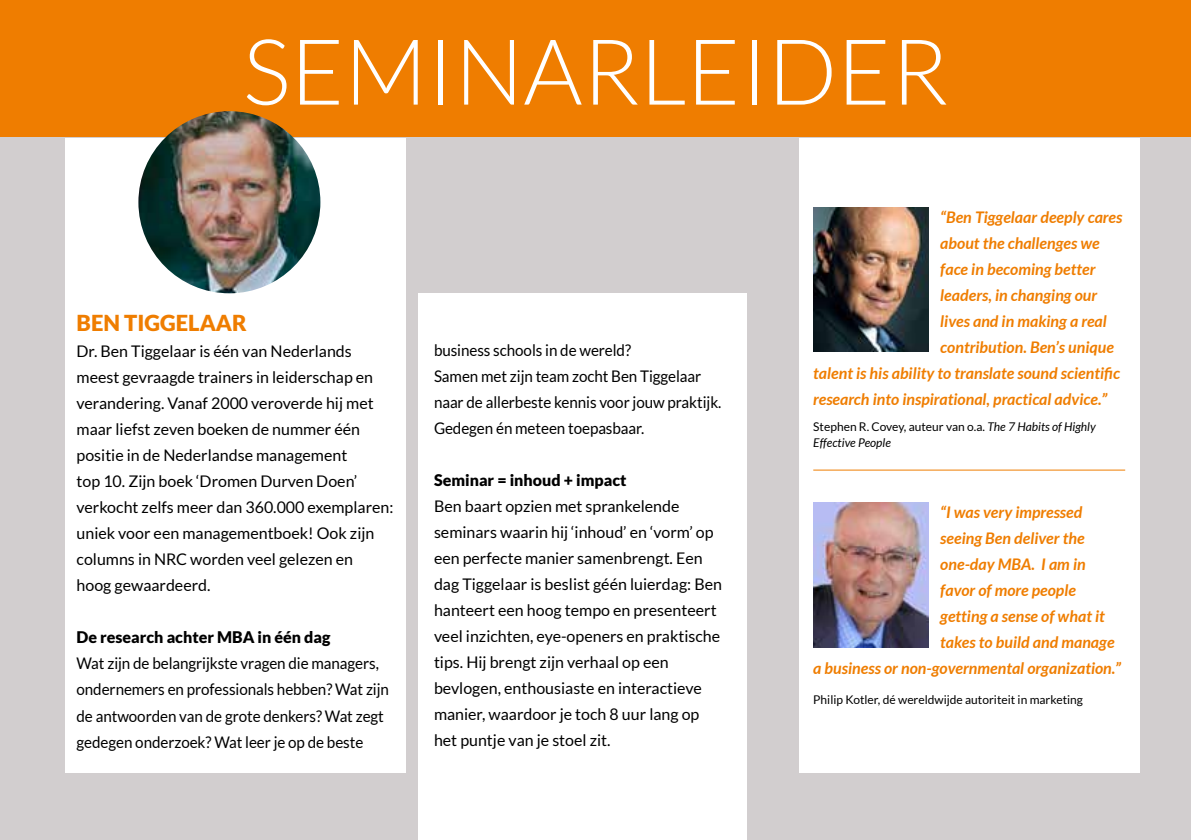
<style>
.page{position:relative;width:1191px;height:840px;background:#fff}
.page>*{position:absolute;margin:0;border:0;box-sizing:border-box;transform-origin:0 0}
.t1{font:300 91.2px "Lato";color:#fff}
.t2{font:900 22px "Lato";color:#ef7d00}
.t3{font:16px/26px "Lato";color:#000}
.t4{font:italic 700 16px "Lato";color:#ef7d00}
.t5{font:16px/26px "Lato";color:#000;scale:.95 1}
.t6{font:900 16px "Lato";color:#000}
.t7{font:italic 12px/16px "Lato";color:#000}
.t8{font:12px "Lato";color:#000}
.s1{font-style:normal}
</style>
<div class="page">
<div style="left:0;top:0;width:1191px;height:839px;background:#d2cecf"></div>
<div style="left:419px;top:293px;width:328px;height:546px;background:#fff"></div>
<div style="left:65px;top:138px;width:340px;height:634px;background:#fff"></div>
<div style="left:799px;top:138px;width:341px;height:634px;background:#fff"></div>
<div style="left:0;top:0;width:1191px;height:136px;background:#ef7d00"></div>
<img style="left:138px;top:111px;width:182px;height:182px;border-radius:91px">
<hr style="left:813px;top:469px;width:312px;height:1px;background:#ef7d00">
<img style="left:813px;top:207px;width:116px;height:144px">
<img style="left:813px;top:502px;width:116px;height:144px">
<h1 class="t1" style="left:243px;top:23px;width:707px">SEMINARLEIDER</h1>
<h2 class="t2" style="left:77px;top:310px;width:172px">BEN TIGGELAAR</h2>
<p class="t3" style="left:77px;top:338px;width:318px">Dr. Ben Tiggelaar is één van Nederlands meest gevraagde trainers in leiderschap en verandering. Vanaf 2000 veroverde hij met maar liefst zeven boeken de nummer één positie in de Nederlandse management<br>top 10. Zijn boek ‘Dromen Durven Doen’ verkocht zelfs meer dan 360.000 exemplaren: uniek voor een managementboek! Ook zijn columns in NRC worden veel gelezen en<br>hoog gewaardeerd.</p>
<p class="t6" style="left:77px;top:627px;width:255px">De research achter MBA in één dag</p>
<p class="t5" style="left:77px;top:650px;width:330px">Wat zijn de belangrijkste vragen die managers, ondernemers en professionals hebben? Wat zijn de antwoorden van de grote denkers? Wat zegt gedegen onderzoek? Wat leer je op de beste</p>
<p class="t5" style="left:434px;top:337px;width:304px">business schools in de wereld?<br>Samen met zijn team zocht Ben Tiggelaar naar de allerbeste kennis voor jouw praktijk.<br>Gedegen én meteen toepasbaar.</p>
<p class="t6" style="left:434px;top:470px;width:194px">Seminar = inhoud + impact</p>
<p class="t3" style="left:434px;top:493px;width:289px">Ben baart opzien met sprankelende seminars waarin hij ‘inhoud’ en ‘vorm’ op een perfecte manier samenbrengt. Een dag Tiggelaar is beslist géén luierdag: Ben hanteert een hoog tempo en presenteert veel inzichten, eye-openers en praktische tips. Hij brengt zijn verhaal op een bevlogen, enthousiaste en interactieve manier, waardoor je toch 8 uur lang op het puntje van je stoel zit.</p>
<p class="t4" style="left:940px;top:208px;width:183px">“Ben Tiggelaar deeply cares</p>
<p class="t4" style="left:940px;top:234px;width:161px">about the challenges we</p>
<p class="t4" style="left:940px;top:260px;width:157px">face in becoming better</p>
<p class="t4" style="left:940px;top:286px;width:158px">leaders, in changing our</p>
<p class="t4" style="left:940px;top:312px;width:168px">lives and in making a real</p>
<p class="t4" style="left:940px;top:338px;width:175px">contribution. Ben’s unique</p>
<p class="t4" style="left:813px;top:364px;width:308px">talent is his ability to translate sound scientific</p>
<p class="t4" style="left:813px;top:390px;width:295px">research into inspirational, practical advice.”</p>
<p class="t7" style="left:813px;top:419px;width:284px"><span class="s1">Stephen R. Covey, auteur van o.a.</span> The 7 Habits of Highly<br>Effective People</p>
<p class="t4" style="left:940px;top:502px;width:144px">“I was very impressed</p>
<p class="t4" style="left:940px;top:528px;width:146px">seeing Ben deliver the</p>
<p class="t4" style="left:940px;top:554px;width:147px">one-day MBA. I am in</p>
<p class="t4" style="left:940px;top:580px;width:137px">favor of more people</p>
<p class="t4" style="left:940px;top:606px;width:166px">getting a sense of what it</p>
<p class="t4" style="left:940px;top:632px;width:176px">takes to build and manage</p>
<p class="t4" style="left:813px;top:658px;width:309px">a business or non-governmental organization.”</p>
<p class="t8" style="left:813px;top:692px;width:271px">Philip Kotler, dé wereldwijde autoriteit in marketing</p>
</div>
